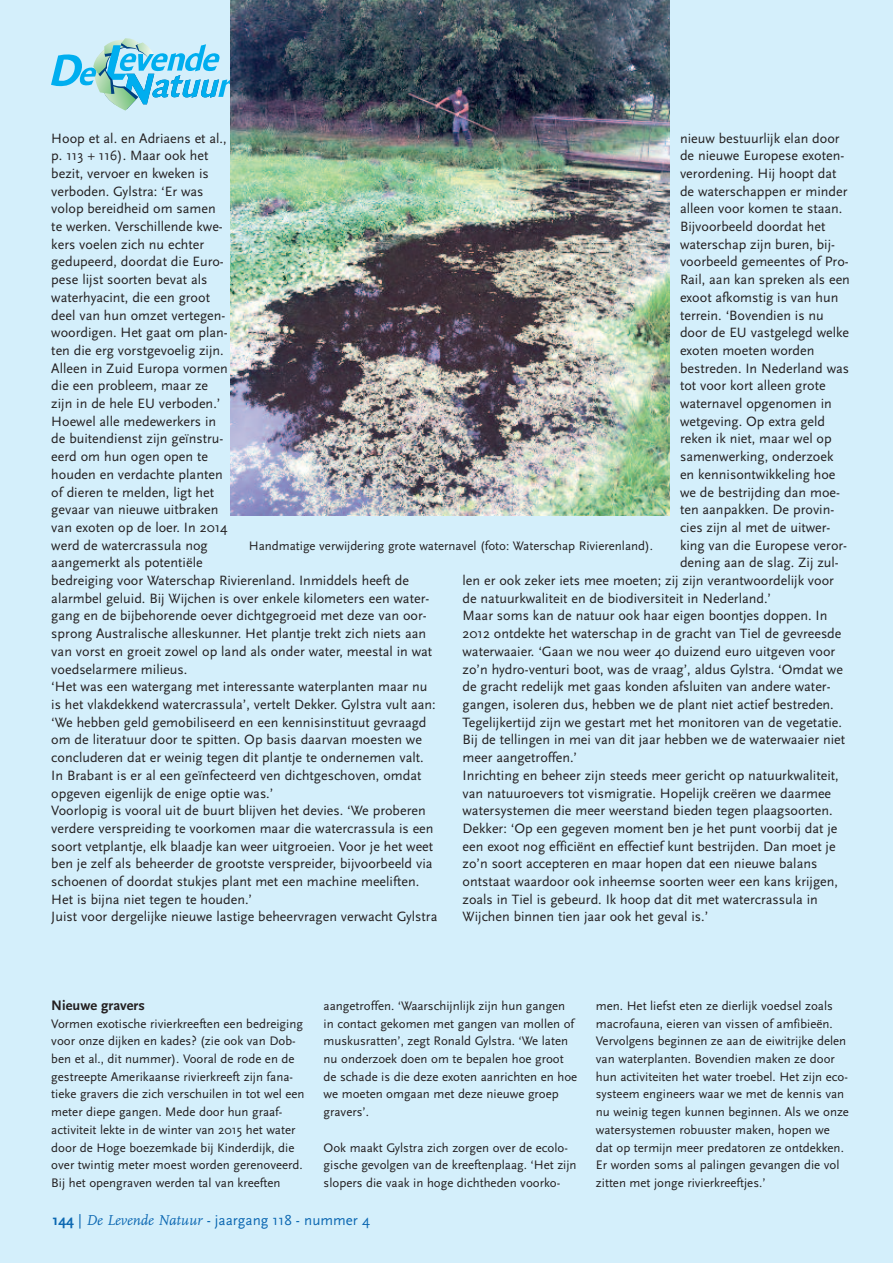
<style>
.page{position:relative;width:893px;height:1263px;background:#d4effb}
.page>*{position:absolute;margin:0;border:0;box-sizing:border-box;transform-origin:0 0}
.t1{font:15px "Scala Sans";color:#0c68b2}
.t2{font:700 14.4px "Scala Sans";color:#231f20}
.t3{font:14.1px/17.7px "Scala Sans";color:#231f20}
.t4{font:12.9px/17.7px "Scala Sans";color:#231f20}
.s1{font-weight:700}
.s2{font-family:"FF Scala";font-style:italic}
</style>
<div class="page">
<svg style="left:51px;top:38px;width:179px;height:73px"></svg>
<img style="left:230px;top:0;width:439px;height:515px">
<p class="t3" style="left:51px;top:129px;width:388px">Hoop et al. en Adriaens et al.,<br>p. 113 + 116). Maar ook het<br>bezit, vervoer en kweken is<br>verboden. Gylstra: ‘Er was<br>volop bereidheid om samen<br>te werken. Verschillende kwe-<br>kers voelen zich nu echter<br>gedupeerd, doordat die Euro-<br>pese lijst soorten bevat als<br>waterhyacint, die een groot<br>deel van hun omzet vertegen-<br>woordigen. Het gaat om plan-<br>ten die erg vorstgevoelig zijn.<br>Alleen in Zuid Europa vormen<br>die een probleem, maar ze<br>zijn in de hele EU verboden.’<br>Hoewel alle medewerkers in<br>de buitendienst zijn geïnstru-<br>eerd om hun ogen open te<br>houden en verdachte planten<br>of dieren te melden, ligt het<br>gevaar van nieuwe uitbraken<br>van exoten op de loer. In 2014<br>werd de watercrassula nog<br>aangemerkt als potentiële<br>bedreiging voor Waterschap Rivierenland. Inmiddels heeft de alarmbel geluid. Bij Wijchen is over enkele kilometers een water&shy;gang en de bijbehorende oever dichtgegroeid met deze van oor&shy;sprong Australische alleskunner. Het plantje trekt zich niets aan van vorst en groeit zowel op land als onder water, meestal in wat voedselarmere milieus.<br>‘Het was een watergang met interessante waterplanten maar nu is het vlakdekkend watercrassula’, vertelt Dekker. Gylstra vult aan: ‘We hebben geld gemobiliseerd en een kennisinstituut gevraagd om de literatuur door te spitten. Op basis daarvan moesten we concluderen dat er weinig tegen dit plantje te ondernemen valt.<br>In Brabant is er al een geïnfecteerd ven dichtgeschoven, omdat opgeven eigenlijk de enige optie was.’<br>Voorlopig is vooral uit de buurt blijven het devies. ‘We proberen verdere verspreiding te voorkomen maar die watercrassula is een soort vetplantje, elk blaadje kan weer uitgroeien. Voor je het weet ben je zelf als beheerder de grootste verspreider, bijvoorbeeld via schoenen of doordat stukjes plant met een machine meeliften.<br>Het is bijna niet tegen te houden.’<br>Juist voor dergelijke nieuwe lastige beheervragen verwacht Gylstra</p>
<p class="t3" style="left:680px;top:129px;width:161px">nieuw bestuurlijk elan door</p>
<p class="t3" style="left:680px;top:146px;width:166px">de nieuwe Europese exoten-</p>
<p class="t3" style="left:680px;top:164px;width:158px">verordening. Hij hoopt dat</p>
<p class="t3" style="left:680px;top:182px;width:169px">de waterschappen er minder</p>
<p class="t3" style="left:680px;top:200px;width:164px">alleen voor komen te staan.</p>
<p class="t3" style="left:680px;top:217px;width:147px">Bijvoorbeeld doordat het</p>
<p class="t3" style="left:680px;top:235px;width:157px">waterschap zijn buren, bij-</p>
<p class="t3" style="left:680px;top:253px;width:170px">voorbeeld gemeentes of Pro-</p>
<p class="t3" style="left:680px;top:270px;width:171px">Rail, aan kan spreken als een</p>
<p class="t3" style="left:680px;top:288px;width:160px">exoot afkomstig is van hun</p>
<p class="t3" style="left:680px;top:306px;width:145px">terrein. ‘Bovendien is nu</p>
<p class="t3" style="left:680px;top:323px;width:171px">door de EU vastgelegd welke</p>
<p class="t3" style="left:680px;top:341px;width:136px">exoten moeten worden</p>
<p class="t3" style="left:680px;top:359px;width:171px">bestreden. In Nederland was</p>
<p class="t3" style="left:680px;top:377px;width:147px">tot voor kort alleen grote</p>
<p class="t3" style="left:680px;top:394px;width:153px">waternavel opgenomen in</p>
<p class="t3" style="left:680px;top:412px;width:147px">wetgeving. Op extra geld</p>
<p class="t3" style="left:680px;top:430px;width:153px">reken ik niet, maar wel op</p>
<p class="t3" style="left:680px;top:447px;width:155px">samenwerking, onderzoek</p>
<p class="t3" style="left:680px;top:465px;width:157px">en kennisontwikkeling hoe</p>
<p class="t3" style="left:680px;top:483px;width:162px">we de bestrijding dan moe-</p>
<p class="t3" style="left:680px;top:500px;width:156px">ten aanpakken. De provin-</p>
<p class="t3" style="left:680px;top:518px;width:152px">cies zijn al met de uitwer-</p>
<p class="t3" style="left:680px;top:536px;width:169px">king van die Europese veror-</p>
<p class="t3" style="left:680px;top:554px;width:160px">dening aan de slag. Zij zul-</p>
<p class="t3" style="left:463px;top:571px;width:373px">len er ook zeker iets mee moeten; zij zijn verantwoordelijk voor</p>
<p class="t3" style="left:463px;top:589px;width:310px">de natuurkwaliteit en de biodiversiteit in Nederland.’</p>
<p class="t3" style="left:463px;top:607px;width:366px">Maar soms kan de natuur ook haar eigen boontjes doppen. In</p>
<p class="t3" style="left:463px;top:624px;width:380px">2012 ontdekte het waterschap in de gracht van Tiel de gevreesde</p>
<p class="t3" style="left:463px;top:642px;width:374px">waterwaaier. ‘Gaan we nou weer 40 duizend euro uitgeven voor</p>
<p class="t3" style="left:463px;top:660px;width:382px">zo’n hydro-venturi boot, was de vraag’, aldus Gylstra. ‘Omdat we</p>
<p class="t3" style="left:463px;top:677px;width:370px">de gracht redelijk met gaas konden afsluiten van andere water-</p>
<p class="t3" style="left:463px;top:695px;width:373px">gangen, isoleren dus, hebben we de plant niet actief bestreden.</p>
<p class="t3" style="left:463px;top:713px;width:381px">Tegelijkertijd zijn we gestart met het monitoren van de vegetatie.</p>
<p class="t3" style="left:463px;top:731px;width:384px">Bij de tellingen in mei van dit jaar hebben we de waterwaaier niet</p>
<p class="t3" style="left:463px;top:748px;width:116px">meer aangetroffen.’</p>
<p class="t3" style="left:463px;top:766px;width:378px">Inrichting en beheer zijn steeds meer gericht op natuurkwaliteit,</p>
<p class="t3" style="left:463px;top:784px;width:370px">van natuuroevers tot vismigratie. Hopelijk creëren we daarmee</p>
<p class="t3" style="left:463px;top:801px;width:372px">watersystemen die meer weerstand bieden tegen plaagsoorten.</p>
<p class="t3" style="left:463px;top:819px;width:376px">Dekker: ‘Op een gegeven moment ben je het punt voorbij dat je</p>
<p class="t3" style="left:463px;top:837px;width:375px">een exoot nog efficiënt en effectief kunt bestrijden. Dan moet je</p>
<p class="t3" style="left:463px;top:854px;width:356px">zo’n soort accepteren en maar hopen dat een nieuwe balans</p>
<p class="t3" style="left:463px;top:872px;width:377px">ontstaat waardoor ook inheemse soorten weer een kans krijgen,</p>
<p class="t3" style="left:463px;top:890px;width:357px">zoals in Tiel is gebeurd. Ik hoop dat dit met watercrassula in</p>
<p class="t3" style="left:463px;top:908px;width:247px">Wijchen binnen tien jaar ook het geval is.’</p>
<p class="t4" style="left:249px;top:536px;width:406px">Handmatige verwijdering grote waternavel (foto: Waterschap Rivierenland).</p>
<p class="t2" style="left:51px;top:996px;width:95px">Nieuwe gravers</p>
<p class="t4" style="left:51px;top:1014px;width:255px">Vormen exotische rivierkreeften een bedreiging voor onze dijken en kades? (zie ook van Dob&shy;ben et al., dit nummer). Vooral de rode en de gestreepte Amerikaanse rivierkreeft zijn fana&shy;tieke gravers die zich verschuilen in tot wel een meter diepe gangen. Mede door hun graaf&shy;activiteit lekte in de winter van 2015 het water door de Hoge boezemkade bij Kinderdijk, die over twintig meter moest worden gerenoveerd.<br>Bij het opengraven werden tal van kreeften</p>
<p class="t4" style="left:324px;top:997px;width:255px">aangetroffen. ‘Waarschijnlijk zijn hun gangen in contact gekomen met gangen van mollen of muskusratten’, zegt Ronald Gylstra. ‘We laten nu onderzoek doen om te bepalen hoe groot de schade is die deze exoten aanrichten en hoe we moeten omgaan met deze nieuwe groep gravers’.</p>
<p class="t4" style="left:324px;top:1138px;width:255px">Ook maakt Gylstra zich zorgen over de ecolo&shy;gische gevolgen van de kreeftenplaag. ‘Het zijn slopers die vaak in hoge dichtheden voorko-</p>
<p class="t1" style="left:53px;top:1211px;width:319px"><span class="s1">144</span> | <span class="s2">De Levende Natuur</span> - jaargang 118 - nummer 4</p>
<p class="t4" style="left:596px;top:997px;width:255px">men. Het liefst eten ze dierlijk voedsel zoals macrofauna, eieren van vissen of amfibieën.<br>Vervolgens beginnen ze aan de eiwitrijke delen van waterplanten. Bovendien maken ze door hun activiteiten het water troebel. Het zijn eco&shy;systeem engineers waar we met de kennis van nu weinig tegen kunnen beginnen. Als we onze watersystemen robuuster maken, hopen we dat op termijn meer predatoren ze ontdekken.<br>Er worden soms al palingen gevangen die vol zitten met jonge rivierkreeftjes.’</p>
</div>
